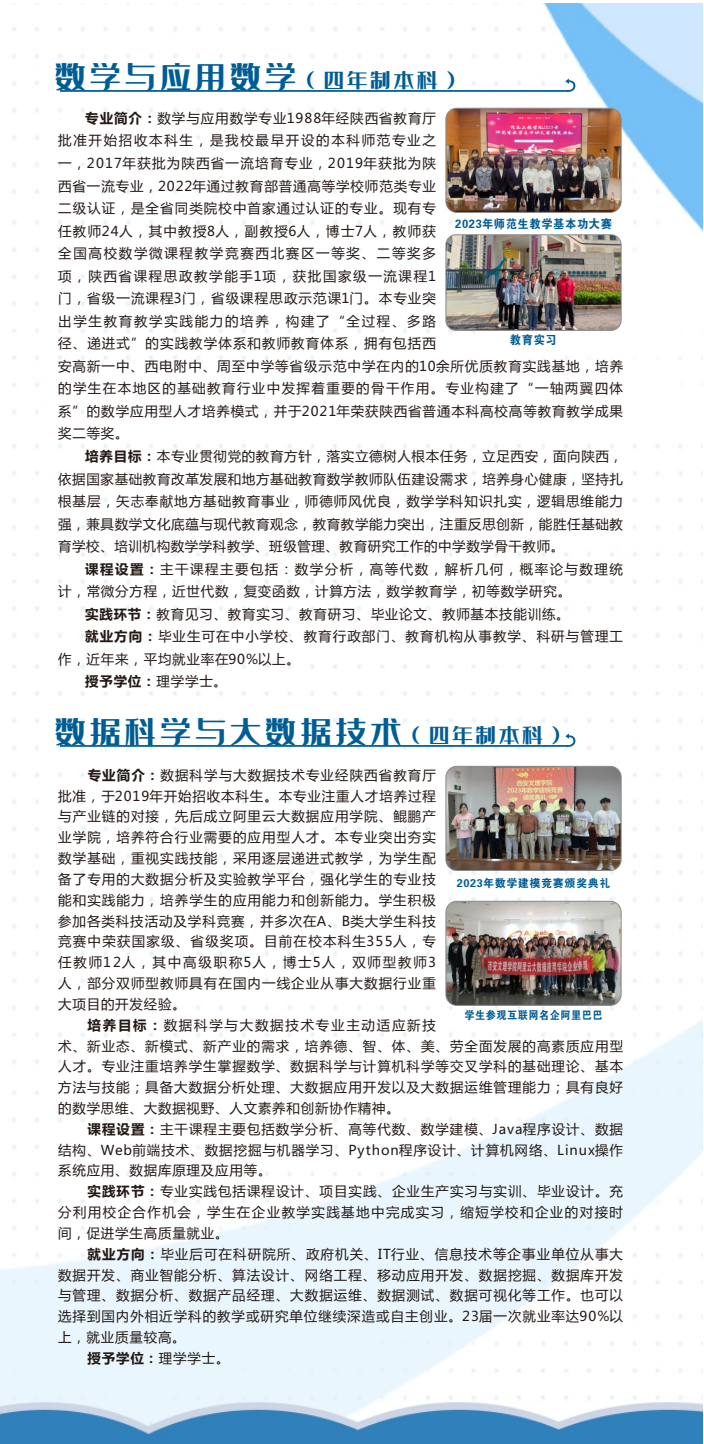
<style>
.page{position:relative;width:704px;height:1444px;background:#fff}
.page>*{position:absolute;margin:0;border:0;box-sizing:border-box;transform-origin:0 0}
.t1{font:30.8px "zihun 35 hao jindianyahei";letter-spacing:.075em;color:#005d94;scale:1.06 1}
.t2{font:13.47px/20.8px "Microsoft Ya Hei";letter-spacing:.075em;color:#231916;text-align:justify}
.t3{font:13.47px "Microsoft Ya Hei";letter-spacing:.11em;color:#231916}
.t4{font:700 13.47px "Microsoft Ya Hei";letter-spacing:.06em;color:#231916}
.t5{font:12.08px "FZDHTK GBK1 0";letter-spacing:.055em;color:#005d94;scale:.93 1}
.t6{font:11.2px "FZDHTK GBK1 0";letter-spacing:.055em;color:#005d94}
.t7{font:11.2px "FZDHTK GBK1 0";letter-spacing:.055em;color:#005d94;scale:.9 1}
.s1{font-size:20.65px}
.s2{font-weight:700}
.s3{font-weight:400}
</style>
<div class="page">
<img style="left:0;top:3px;width:702px;height:1441px">
<svg style="left:60px;top:79px;width:515px;height:13px"></svg>
<img style="left:446px;top:108px;width:175px;height:104px;border-radius:11px">
<div style="left:445px;top:108px;width:176px;height:105px;border:1px solid #898989;border-radius:11px"></div>
<svg style="left:60px;top:733px;width:515px;height:14px"></svg>
<img style="left:446px;top:766px;width:175px;height:104px;border-radius:11px">
<div style="left:445px;top:766px;width:176px;height:105px;border:1px solid #898989;border-radius:11px"></div>
<img style="left:446px;top:901px;width:175px;height:104px;border-radius:11px">
<div style="left:445px;top:901px;width:176px;height:105px;border:1px solid #898989;border-radius:11px"></div>
<img style="left:446px;top:235px;width:175px;height:95px;border-radius:10px">
<div style="left:445px;top:234px;width:176px;height:97px;border:1px solid #898989;border-radius:10px"></div>
<h1 class="t1" style="left:54px;top:62px;width:386px">数学与应用数学<span class="s1">（四年制本科）</span></h1>
<p class="t2" style="left:58px;top:108px;width:566px;line-height:22.6px;text-align:left;text-indent:27px"><span class="s2">专业简介：</span>数学与应用数学专业1988年经陕西省教育厅<br>批准开始招收本科生，是我校最早开设的本科师范专业之<br>一，2017年获批为陕西省一流培育专业，2019年获批为陕<br>西省一流专业，2022年通过教育部普通高等学校师范类专业<br>二级认证，是全省同类院校中首家通过认证的专业。现有专<br>任教师24人，其中教授8人，副教授6人，博士7人，教师获<br>全国高校数学微课程教学竞赛西北赛区一等奖、二等奖多<br>项，陕西省课程思政教学能手1项，获批国家级一流课程1<br>门，省级一流课程3门，省级课程思政示范课1门。本专业突<br>出学生教育教学实践能力的培养，构建了“全过程、多路<br>径、递进式”的实践教学体系和教师教育体系，拥有包括西<br>安高新一中、西电附中、周至中学等省级示范中学在内的10余所优质教育实践基地，培养的学生在本地区的基础教育行业中发挥着重要的骨干作用。专业构建了“一轴两翼四体系”的数学应用型人才培养模式，并于2021年荣获陕西省普通本科高校高等教育教学成果奖二等奖。</p>
<p class="t2" style="left:58px;top:446px;width:566px;line-height:22.6px;text-indent:27px"><span class="s2">培养目标：</span>本专业贯彻党的教育方针，落实立德树人根本任务，立足西安，面向陕西，依据国家基础教育改革发展和地方基础教育数学教师队伍建设需求，培养身心健康，坚持扎根基层，矢志奉献地方基础教育事业，师德师风优良，数学学科知识扎实，逻辑思维能力强，兼具数学文化底蕴与现代教育观念，教育教学能力突出，注重反思创新，能胜任基础教育学校、培训机构数学学科教学、班级管理、教育研究工作的中学数学骨干教师。</p>
<p class="t3" style="left:85px;top:563px;width:539px"><span class="s2">课程设置：</span>主干课程主要包括：数学分析，高等代数，解析几何，概率论与数理统</p>
<p class="t2" style="left:58px;top:582px;width:514px">计，常微分方程，近世代数，复变函数，计算方法，数学教育学，初等数学研究。</p>
<p class="t2" style="left:85px;top:605px;width:486px"><span class="s2">实践环节：</span>教育见习、教育实习、教育研习、毕业论文、教师基本技能训练。</p>
<p class="t2" style="left:85px;top:627px;width:539px"><span class="s2">就业方向：</span>毕业生可在中小学校、教育行政部门、教育机构从事教学、科研与管理工</p>
<p class="t2" style="left:58px;top:650px;width:243px">作，近年来，平均就业率在90%以上。</p>
<p class="t4" style="left:85px;top:675px;width:143px">授予学位：<span class="s3">理学学士。</span></p>
<h1 class="t1" style="left:54px;top:717px;width:485px">数据科学与大数据技术<span class="s1">（四年制本科）</span></h1>
<p class="t2" style="left:58px;top:765px;width:379px;text-indent:29px"><span class="s2">专业简介：</span>数据科学与大数据技术专业经陕西省教育厅批准，于2019年开始招收本科生。本专业注重人才培养过程与产业链的对接，先后成立阿里云大数据应用学院、鲲鹏产业学院，培养符合行业需要的应用型人才。本专业突出夯实数学基础，重视实践技能，采用逐层递进式教学，为学生配备了专用的大数据分析及实验教学平台，强化学生的专业技能和实践能力，培养学生的应用能力和创新能力。学生积极参加各类科技活动及学科竞赛，并多次在A、B类大学生科技竞赛中荣获国家级、省级奖项。目前在校本科生355人，专任教师12人，其中高级职称5人，博士5人，双师型教师3人，部分双师型教师具有在国内一线企业从事大数据行业重大项目的开发经验。</p>
<p class="t2" style="left:58px;top:1015px;width:566px;text-align:left;text-indent:29px"><span class="s2">培养目标：</span>数据科学与大数据技术专业主动适应新技<br>术、新业态、新模式、新产业的需求，培养德、智、体、美、劳全面发展的高素质应用型人才。专业注重培养学生掌握数学、数据科学与计算机科学等交叉学科的基础理论、基本方法与技能；具备大数据分析处理、大数据应用开发以及大数据运维管理能力；具有良好的数学思维、大数据视野、人文素养和创新协作精神。</p>
<p class="t2" style="left:58px;top:1119px;width:566px;text-indent:29px"><span class="s2">课程设置：</span>主干课程主要包括数学分析、高等代数、数学建模、Java程序设计、数据结构、Web前端技术、数据挖掘与机器学习、Python程序设计、计算机网络、Linux操作系统应用、数据库原理及应用等。</p>
<p class="t2" style="left:58px;top:1182px;width:566px;text-indent:29px"><span class="s2">实践环节：</span>专业实践包括课程设计、项目实践、企业生产实习与实训、毕业设计。充分利用校企合作机会，学生在企业教学实践基地中完成实习，缩短学校和企业的对接时间，促进学生高质量就业。</p>
<p class="t2" style="left:88px;top:1244px;width:537px"><span class="s2">就业方向：</span>毕业后可在科研院所、政府机关、IT行业、信息技术等企事业单位从事大</p>
<p class="t2" style="left:58px;top:1265px;width:566px">数据开发、商业智能分析、算法设计、网络工程、移动应用开发、数据挖掘、数据库开发</p>
<p class="t2" style="left:58px;top:1286px;width:566px">与管理、数据分析、数据产品经理、大数据运维、数据测试、数据可视化等工作。也可以</p>
<p class="t2" style="left:58px;top:1307px;width:566px">选择到国内外相近学科的教学或研究单位继续深造或自主创业。23届一次就业率达90%以</p>
<p class="t2" style="left:58px;top:1328px;width:129px">上，就业质量较高。</p>
<p class="t4" style="left:87px;top:1352px;width:143px">授予学位：<span class="s3">理学学士。</span></p>
<p class="t5" style="left:455px;top:218px;width:170px">2023年师范生教学基本功大赛</p>
<p class="t5" style="left:510px;top:333px;width:52px">教育实习</p>
<p class="t6" style="left:457px;top:877px;width:155px">2023年数学建模竞赛颁奖典礼</p>
<p class="t7" style="left:464px;top:1009px;width:155px">学生参观互联网名企阿里巴巴</p>
</div>
